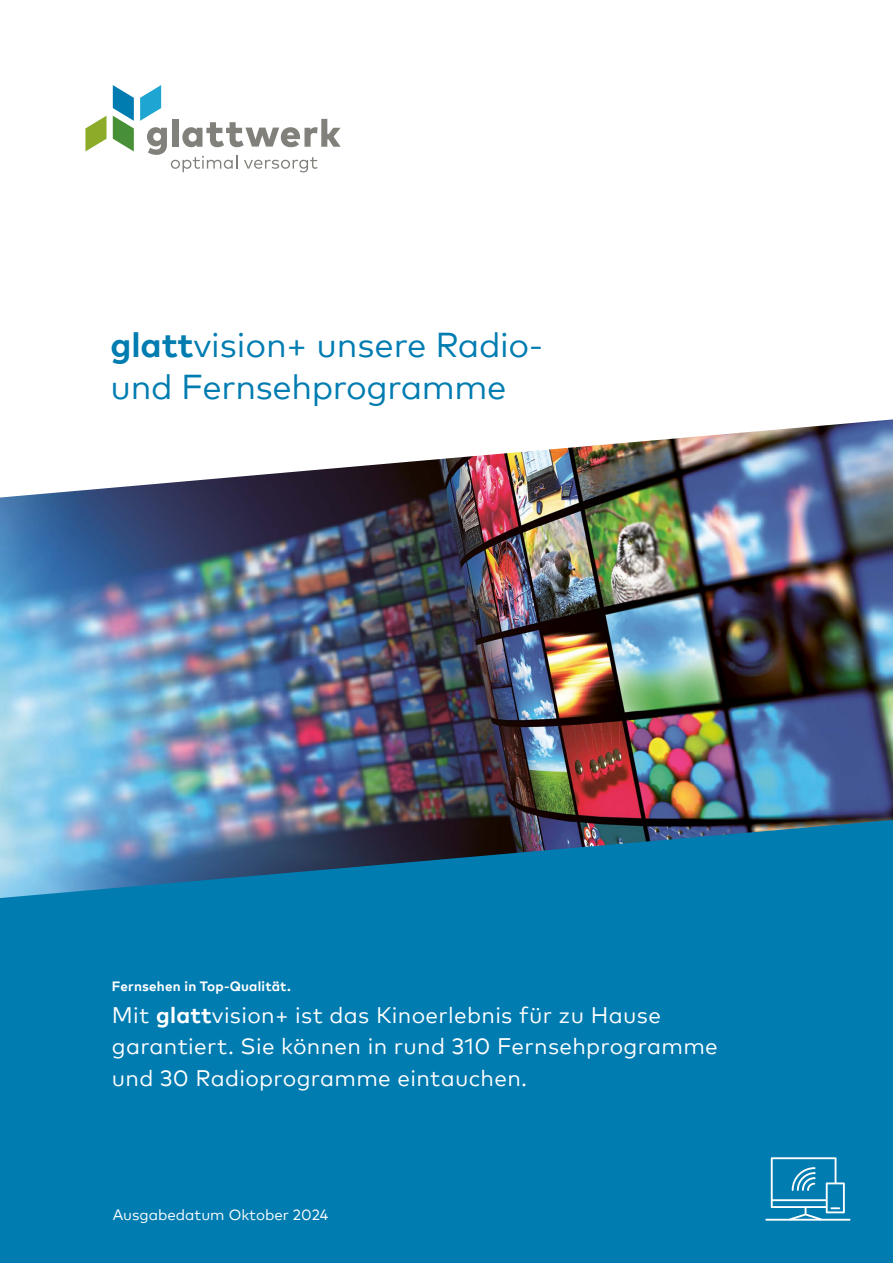
<style>
.page{position:relative;width:893px;height:1263px;background:#fff}
.page>*{position:absolute;margin:0;border:0;box-sizing:border-box;transform-origin:0 0}
._01_Grundschrift_9_14{font:34.5px/42px "Mark OT";letter-spacing:-.01em;color:#007cb1}
._00_Lead{font:22.5px/31.5px "Mark OT";letter-spacing:.015em;color:#fff}
._00_Lead-2{font:15px "Mark OT";color:#fff}
._00_Lead-3{font:700 13.5px "Mark OT";letter-spacing:.015em;color:#fff}
.s1{font-weight:700}
</style>
<div class="page">
<img style="left:0;top:419px;width:893px;height:401px">
<svg style="left:0;top:820px;width:893px;height:443px;fill:#007cb1"></svg>
<hr style="left:765px;top:1219px;width:85px;height:2px;background:#fff">
<svg style="left:771px;top:1157px;width:74px;height:62px"></svg>
<svg style="left:113px;top:85px;width:21px;height:66px"></svg>
<svg style="left:85px;top:116px;width:22px;height:35px"></svg>
<svg style="left:140px;top:85px;width:201px;height:87px"></svg>
<p class="_01_Grundschrift_9_14" style="left:111px;top:323px;width:434px"><span class="s1">glatt</span>vision+ unsere Radio&shy;und Fernsehprogramme</p>
<p class="_00_Lead-3" style="left:112px;top:978px;width:181px">Fernsehen in Top-Qualität.</p>
<p class="_00_Lead" style="left:112px;top:999px;width:607px">Mit <span class="s1">glatt</span>vision+ ist das Kinoerlebnis für zu Hause garantiert. Sie können in rund 310 Fernsehprogramme und 30 Radioprogramme eintauchen.</p>
<p class="_00_Lead-2" style="left:113px;top:1206px;width:217px">Ausgabedatum Oktober 2024</p>
</div>
